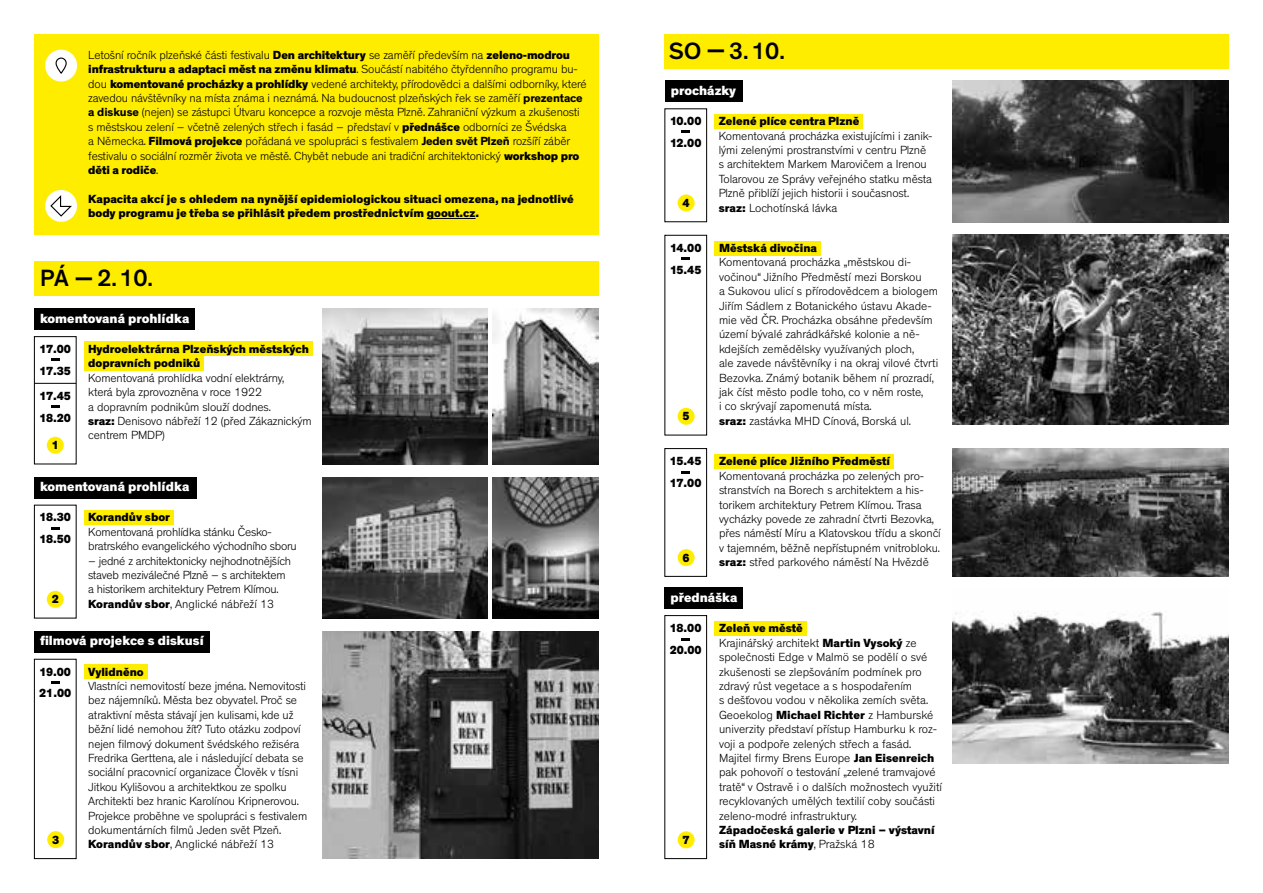
<style>
.page{position:relative;width:1263px;height:893px;background:#fff}
.page>*{position:absolute;margin:0;border:0;box-sizing:border-box;transform-origin:0 0}
.t1{font:500 24px "Theinhardt";color:#000}
.t2{font:800 13.5px "Theinhardt";color:#fff}
.t3{font:300 12px/14.4px "Theinhardt";letter-spacing:-.01em;color:#000}
.t4{font:800 12px/21.9px "Theinhardt";color:#000}
.s1{font-weight:800}
.s2{font-weight:700}
.s3{font-weight:300}
</style>
<div class="page">
<div style="left:84px;top:341px;width:229px;height:15px;background:#ffed00"></div>
<div style="left:84px;top:354px;width:120px;height:17px;background:#ffed00"></div>
<div style="left:34px;top:262px;width:564px;height:34px;background:#ffed00"></div>
<div style="left:34px;top:309px;width:161px;height:21px;background:#000"></div>
<div style="left:34px;top:336px;width:43px;height:128px;border:1px solid #000"></div>
<svg style="left:51px;top:359px;width:8px;height:2px"></svg>
<svg style="left:51px;top:406px;width:8px;height:2px"></svg>
<div style="left:47px;top:437px;width:17px;height:17px;background:#ffed00;border-radius:50%"></div>
<div style="left:34px;top:505px;width:43px;height:113px;border:1px solid #000"></div>
<div style="left:34px;top:477px;width:162px;height:21px;background:#000"></div>
<div style="left:34px;top:631px;width:176px;height:21px;background:#000"></div>
<div style="left:84px;top:510px;width:90px;height:15px;background:#ffed00"></div>
<div style="left:47px;top:591px;width:17px;height:17px;background:#ffed00;border-radius:50%"></div>
<div style="left:34px;top:659px;width:43px;height:200px;border:1px solid #000"></div>
<div style="left:84px;top:664px;width:63px;height:15px;background:#ffed00"></div>
<div style="left:47px;top:831px;width:17px;height:17px;background:#ffed00;border-radius:50%"></div>
<img style="left:322px;top:309px;width:166px;height:155px">
<img style="left:492px;top:309px;width:106px;height:155px">
<img style="left:492px;top:477px;width:106px;height:141px">
<img style="left:322px;top:477px;width:166px;height:141px">
<svg style="left:51px;top:527px;width:8px;height:2px"></svg>
<svg style="left:51px;top:681px;width:8px;height:2px"></svg>
<hr style="left:34px;top:383px;width:42px;height:1px;background:#000">
<div style="left:34px;top:34px;width:564px;height:201px;background:#ffed00"></div>
<hr style="left:427px;top:218px;width:49px;height:1px;background:#000">
<div style="left:45px;top:50px;width:32px;height:32px;background:#fff;border-radius:50%"></div>
<div style="left:56px;top:58px;width:11px;height:16px;border:1px solid #000;border-radius:5px"></div>
<div style="left:45px;top:190px;width:32px;height:32px;background:#fff;border-radius:50%"></div>
<svg style="left:50px;top:194px;width:23px;height:23px"></svg>
<img style="left:322px;top:631px;width:276px;height:228px">
<div style="left:664px;top:34px;width:565px;height:34px;background:#ffed00"></div>
<div style="left:678px;top:194px;width:17px;height:17px;background:#ffed00;border-radius:50%"></div>
<div style="left:664px;top:108px;width:43px;height:114px;border:1px solid #000"></div>
<div style="left:715px;top:114px;width:148px;height:14px;background:#ffed00"></div>
<div style="left:665px;top:81px;width:77px;height:21px;background:#000"></div>
<div style="left:678px;top:408px;width:17px;height:17px;background:#ffed00;border-radius:50%"></div>
<div style="left:715px;top:241px;width:106px;height:15px;background:#ffed00"></div>
<div style="left:664px;top:235px;width:43px;height:200px;border:1px solid #000"></div>
<div style="left:664px;top:588px;width:79px;height:21px;background:#000"></div>
<div style="left:715px;top:621px;width:92px;height:15px;background:#ffed00"></div>
<div style="left:664px;top:615px;width:43px;height:244px;border:1px solid #000"></div>
<div style="left:678px;top:831px;width:17px;height:17px;background:#ffed00;border-radius:50%"></div>
<div style="left:715px;top:454px;width:179px;height:15px;background:#ffed00"></div>
<div style="left:664px;top:448px;width:43px;height:129px;border:1px solid #000"></div>
<div style="left:678px;top:549px;width:17px;height:17px;background:#ffed00;border-radius:50%"></div>
<img style="left:952px;top:81px;width:277px;height:141px">
<img style="left:952px;top:448px;width:277px;height:129px">
<img style="left:952px;top:611px;width:277px;height:152px">
<svg style="left:682px;top:131px;width:8px;height:2px"></svg>
<svg style="left:682px;top:258px;width:8px;height:2px"></svg>
<svg style="left:682px;top:471px;width:8px;height:2px"></svg>
<svg style="left:682px;top:638px;width:8px;height:2px"></svg>
<img style="left:952px;top:235px;width:277px;height:190px">
<h1 class="t1" style="left:669px;top:37px;width:117px">SO 3.10.</h1>
<h1 class="t1" style="left:702px;top:54px;width:8px;rotate:-90deg">I</h1>
<p class="t3" style="left:88px;top:48px;width:500px">Letošní ročník plzeňské části festivalu <span class="s1">Den architektury</span> se zaměří především na <span class="s1">zeleno-modrou infrastrukturu a adaptaci měst na změnu klimatu</span>. Součástí nabitého čtyřdenního programu bu&shy;dou <span class="s1">komentované procházky a prohlídky</span> vedené architekty, přírodovědci a dalšími odborníky, které zavedou návštěvníky na místa známa i neznámá. Na budoucnost plzeňských řek se zaměří <span class="s2">prezentace a diskuse</span> (nejen) se zástupci Útvaru koncepce a rozvoje města Plzně. Zahraniční výzkum a zkušenosti s městskou zelení – včetně zelených střech i fasád – představí v <span class="s1">přednášce</span> odborníci ze Švédska<br>a Německa. <span class="s1">Filmová projekce</span> pořádaná ve spolupráci s festivalem <span class="s2">Jeden svět Plzeň</span> rozšíří záběr festivalu o sociální rozměr života ve městě. Chybět nebude ani tradiční architektonický <span class="s1">workshop pro děti a rodiče</span>.</p>
<p class="t4" style="left:88px;top:192px;width:487px;line-height:14.4px">Kapacita akcí je s ohledem na nynější epidemiologickou situaci omezena, na jednotlivé body programu je třeba se přihlásit předem prostřednictvím goout.cz.</p>
<p class="t4" style="left:683px;top:192px;width:9px">4</p>
<p class="t2" style="left:671px;top:82px;width:67px">procházky</p>
<p class="t4" style="left:670px;top:110px;width:33px">10.00<br>12.00</p>
<p class="t4" style="left:719px;top:110px;width:142px">Zelené plíce centra Plzně</p>
<p class="t3" style="left:719px;top:128px;width:215px">Komentovaná procházka existujícími i zanik&shy;lými zelenými prostranstvími v centru Plzně s architektem Markem Marovičem a Irenou Tolarovou ze Správy veřejného statku města Plzně přiblíží jejich historii i současnost. <span class="s1">sraz:</span> Lochotínská lávka</p>
<h1 class="t1" style="left:40px;top:264px;width:114px">PÁ 2.10.</h1>
<h1 class="t1" style="left:70px;top:282px;width:8px;rotate:-90deg">I</h1>
<p class="t2" style="left:40px;top:310px;width:151px">komentovaná prohlídka</p>
<p class="t4" style="left:88px;top:342px;width:222px;line-height:14.4px">Hydroelektrárna Plzeňských městských dopravních podniků</p>
<p class="t3" style="left:88px;top:371px;width:225px">Komentovaná prohlídka vodní elektrárny, která byla zprovozněna v roce 1922<br>a dopravním podnikům slouží dodnes.<br><span class="s1">sraz:</span> Denisovo nábřeží 12 (před Zákaznickým centrem PMDP)</p>
<p class="t4" style="left:40px;top:338px;width:33px">17.00<br>17.35</p>
<p class="t4" style="left:40px;top:385px;width:33px">17.45<br>18.20</p>
<p class="t4" style="left:52px;top:435px;width:9px">1</p>
<p class="t2" style="left:40px;top:478px;width:151px">komentovaná prohlídka</p>
<p class="t4" style="left:40px;top:507px;width:33px">18.30<br>18.50</p>
<p class="t4" style="left:52px;top:589px;width:9px">2</p>
<p class="t4" style="left:88px;top:507px;width:84px">Korandův sbor</p>
<p class="t3" style="left:88px;top:525px;width:210px">Komentovaná prohlídka stánku Česko&shy;bratrského evangelického východního sboru</p>
<p class="t3" style="left:88px;top:554px;width:204px">– jedné z architektonicky nejhodnotnějších staveb meziválečné Plzně – s architektem a historikem architektury Petrem Klímou.<br><span class="s1">Korandův sbor</span>, Anglické nábřeží 13</p>
<p class="t2" style="left:40px;top:632px;width:165px">filmová projekce s diskusí</p>
<p class="t4" style="left:39px;top:661px;width:34px">19.00<br>21.00</p>
<p class="t4" style="left:52px;top:829px;width:9px">3</p>
<p class="t4" style="left:88px;top:661px;width:57px">Vylidněno</p>
<p class="t3" style="left:88px;top:679px;width:220px">Vlastníci nemovitostí beze jména. Nemovitosti bez nájemníků. Města bez obyvatel. Proč se atraktivní města stávají jen kulisami, kde už běžní lidé nemohou žít? Tuto otázku zodpoví nejen filmový dokument švédského režiséra Fredrika Gerttena, ale i následující debata se sociální pracovnicí organizace Člověk v tísni Jitkou Kylišovou a architektkou ze spolku Architekti bez hranic Karolínou Kripnerovou.<br>Projekce proběhne ve spolupráci s festivalem dokumentárních filmů Jeden svět Plzeň.<br><span class="s1">Korandův sbor</span>, Anglické nábřeží 13</p>
<p class="t4" style="left:670px;top:237px;width:33px">14.00<br>15.45</p>
<p class="t4" style="left:683px;top:406px;width:9px">5</p>
<p class="t4" style="left:670px;top:451px;width:33px">15.45<br>17.00</p>
<p class="t4" style="left:683px;top:547px;width:9px">6</p>
<p class="t4" style="left:719px;top:237px;width:100px">Městská divočina</p>
<p class="t3" style="left:719px;top:255px;width:221px">Komentovaná procházka ‚městskou di&shy;vočinou“ Jižního Předměstí mezi Borskou<br>a Sukovou ulicí s přírodovědcem a biologem Jiřím Sádlem z Botanického ústavu Akade&shy;mie věd ČR. Procházka obsáhne především území bývalé zahrádkářské kolonie a ně&shy;kdejších zemědělsky využívaných ploch,<br>ale zavede návštěvníky i na okraj vilové čtvrti Bezovka. Známý botanik během ní prozradí, jak číst město podle toho, co v něm roste,<br>i co skrývají zapomenutá místa.<br><span class="s1">sraz:</span> zastávka MHD Cínová, Borská ul.</p>
<p class="t4" style="left:719px;top:451px;width:173px">Zelené plíce Jižního Předměstí</p>
<p class="t3" style="left:719px;top:469px;width:223px">Komentovaná procházka po zelených pro&shy;stranstvích na Borech s architektem a his&shy;torikem architektury Petrem Klímou. Trasa vycházky povede ze zahradní čtvrti Bezovka, přes náměstí Míru a Klatovskou třídu a skončí v tajemném, běžně nepřístupném vnitrobloku. <span class="s1">sraz:</span> střed parkového náměstí Na Hvězdě</p>
<p class="t2" style="left:670px;top:589px;width:68px">přednáška</p>
<p class="t3" style="left:719px;top:621px;width:225px"><span class="s1">Zeleň ve městě<br></span>Krajinářský architekt <span class="s1">Martin Vysoký</span> ze společnosti Edge v Malmö se podělí o své zkušenosti se zlepšováním podmínek pro zdravý růst vegetace a s hospodařením<br>s dešťovou vodou v několika zemích světa.<br>Geoekolog <span class="s1">Michael Richter</span> z Hamburské univerzity představí přístup Hamburku k roz&shy;voji a podpoře zelených střech a fasád.<br>Majitel firmy Brens Europe <span class="s1">Jan Eisenreich </span>pak pohovoří o testování ‚zelené tramvajové tratě“ v Ostravě i o dalších možnostech využití recyklovaných umělých textilií coby součásti zeleno-modré infrastruktury.</p>
<p class="t4" style="left:719px;top:823px;width:217px;line-height:14.4px">Západočeská galerie v Plzni – výstavní síň Masné krámy<span class="s3">, Pražská 18</span></p>
<p class="t4" style="left:670px;top:618px;width:34px">18.00<br>20.00</p>
<p class="t4" style="left:683px;top:829px;width:9px">7</p>
</div>
